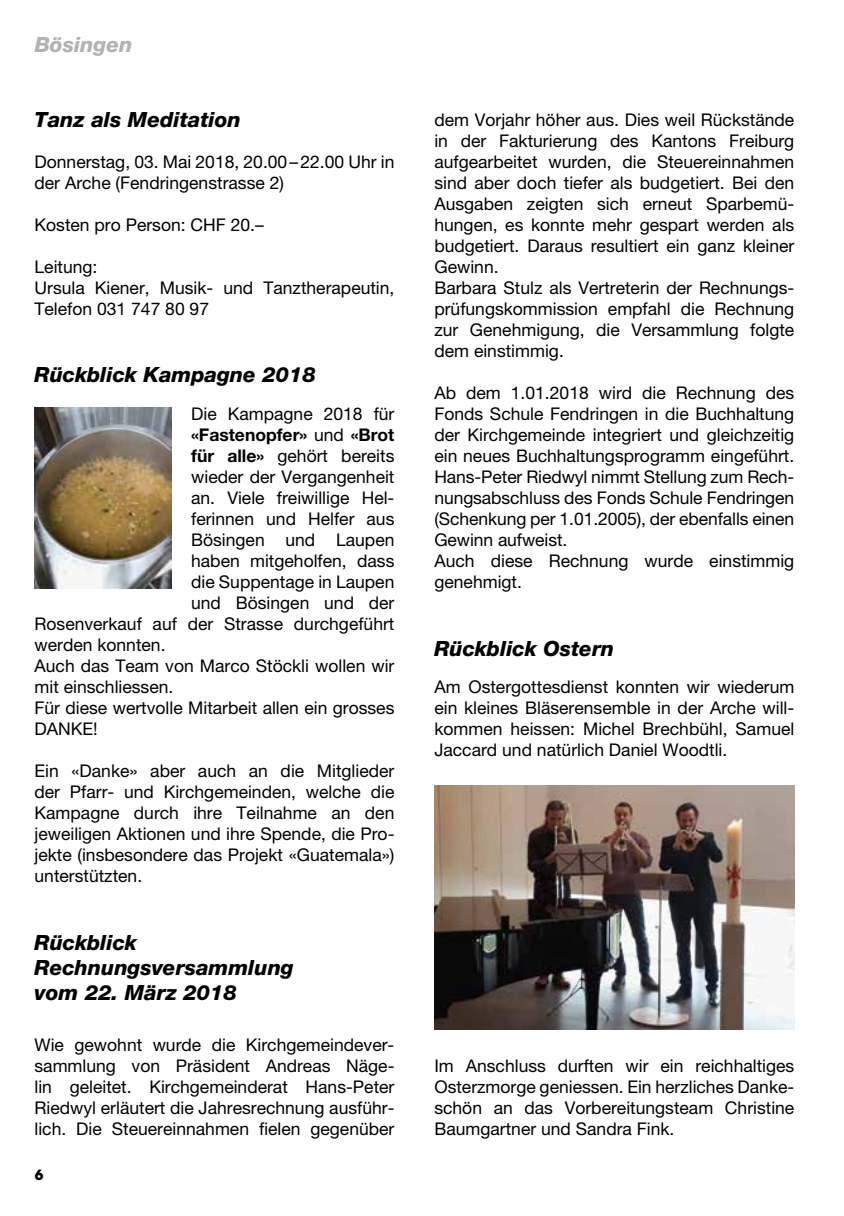
<style>
.page{position:relative;width:844px;height:1216px;background:#fff}
.page>*{position:absolute;margin:0;border:0;box-sizing:border-box;transform-origin:0 0}
.t1{font:italic 800 21px/25.2px "Helvetica Neue LT Std";color:#000}
.t2{font:italic 800 21px "Helvetica Neue LT Std";color:#b3b2b2}
.t3{font:17.5px/21px "Helvetica Neue LT Std";color:#000}
.t4{font:700 17.5px "Helvetica Neue LT Std";color:#000}
.t5{font:700 14px "Avant Garde";color:#000}
.s1{font-weight:400}
.s2{font-weight:700}
</style>
<div class="page">
<img style="left:35px;top:407px;width:136px;height:181px">
<img style="left:434px;top:785px;width:360px;height:244px">
<p class="t2" style="left:35px;top:32px;width:99px">Bösingen</p>
<p class="t1" style="left:35px;top:106px;width:208px">Tanz als Meditation</p>
<p class="t3" style="left:35px;top:151px;width:361px">Donnerstag, 03. Mai 2018, 20.00–22.00 Uhr in der Arche (Fendringenstrasse 2)</p>
<p class="t3" style="left:35px;top:214px;width:231px">Kosten pro Person: CHF 20.–</p>
<p class="t3" style="left:35px;top:256px;width:361px">Leitung:<br>Ursula Kiener, Musik- und Tanztherapeutin,<br>Telefon 031 747 80 97</p>
<p class="t1" style="left:35px;top:362px;width:282px">Rückblick Kampagne 2018</p>
<p class="t3" style="left:191px;top:403px;width:205px">Die Kampagne 2018 für</p>
<p class="t4" style="left:191px;top:424px;width:205px">«Fastenopfer» <span class="s1">und</span> «Brot</p>
<p class="t3" style="left:191px;top:445px;width:205px"><span class="s2">für alle»</span> gehört bereits</p>
<p class="t3" style="left:191px;top:466px;width:205px">wieder der Vergangenheit</p>
<p class="t3" style="left:191px;top:487px;width:205px">an. Viele freiwillige Hel-</p>
<p class="t3" style="left:191px;top:508px;width:205px">ferinnen und Helfer aus</p>
<p class="t3" style="left:191px;top:529px;width:205px">Bösingen und Laupen</p>
<p class="t3" style="left:191px;top:550px;width:205px">haben mitgeholfen, dass</p>
<p class="t3" style="left:191px;top:571px;width:205px">die Suppentage in Laupen</p>
<p class="t3" style="left:191px;top:592px;width:205px">und Bösingen und der</p>
<p class="t3" style="left:35px;top:613px;width:361px">Rosenverkauf auf der Strasse durchgeführt</p>
<p class="t3" style="left:35px;top:634px;width:132px">werden konnten.</p>
<p class="t3" style="left:35px;top:655px;width:361px">Auch das Team von Marco Stöckli wollen wir</p>
<p class="t3" style="left:35px;top:676px;width:140px">mit einschliessen.</p>
<p class="t3" style="left:35px;top:697px;width:361px">Für diese wertvolle Mitarbeit allen ein grosses</p>
<p class="t3" style="left:35px;top:718px;width:65px">DANKE!</p>
<p class="t3" style="left:35px;top:760px;width:361px;text-align:justify">Ein «Danke» aber auch an die Mitglieder der Pfarr- und Kirchgemeinden, welche die Kampagne durch ihre Teilnahme an den jeweiligen Aktionen und ihre Spende, die Pro&shy;jekte (insbesondere das Projekt «Guatemala») unterstützten.</p>
<p class="t1" style="left:35px;top:929px;width:261px">Rückblick<br>Rechnungsversammlung vom 22. März 2018</p>
<p class="t3" style="left:35px;top:1033px;width:361px;text-align:justify">Wie gewohnt wurde die Kirchgemeindever&shy;sammlung von Präsident Andreas Näge&shy;lin geleitet. Kirchgemeinderat Hans-Peter Riedwyl erläutert die Jahresrechnung ausführ&shy;lich. Die Steuereinnahmen fielen gegenüber</p>
<p class="t5" style="left:35px;top:1166px;width:10px">6</p>
<p class="t3" style="left:434px;top:109px;width:361px">dem Vorjahr höher aus. Dies weil Rückstände in der Fakturierung des Kantons Freiburg aufgearbeitet wurden, die Steuereinnahmen sind aber doch tiefer als budgetiert. Bei den Ausgaben zeigten sich erneut Sparbemü&shy;hungen, es konnte mehr gespart werden als budgetiert. Daraus resultiert ein ganz kleiner Gewinn.<br>Barbara Stulz als Vertreterin der Rechnungs&shy;prüfungskommission empfahl die Rechnung zur Genehmigung, die Versammlung folgte dem einstimmig.</p>
<p class="t3" style="left:434px;top:382px;width:361px">Ab dem 1.01.2018 wird die Rechnung des Fonds Schule Fendringen in die Buchhaltung der Kirchgemeinde integriert und gleichzeitig ein neues Buchhaltungsprogramm eingeführt.<br>Hans-Peter Riedwyl nimmt Stellung zum Rech&shy;nungsabschluss des Fonds Schule Fendringen (Schenkung per 1.01.2005), der ebenfalls einen Gewinn aufweist.<br>Auch diese Rechnung wurde einstimmig genehmigt.</p>
<p class="t1" style="left:434px;top:635px;width:181px">Rückblick Ostern</p>
<p class="t3" style="left:434px;top:676px;width:361px;text-align:justify">Am Ostergottesdienst konnten wir wiederum ein kleines Bläserensemble in der Arche will&shy;kommen heissen: Michel Brechbühl, Samuel Jaccard und natürlich Daniel Woodtli.</p>
<p class="t3" style="left:434px;top:1054px;width:361px;text-align:justify">Im Anschluss durften wir ein reichhaltiges Osterzmorge geniessen. Ein herzliches Danke&shy;schön an das Vorbereitungsteam Christine Baumgartner und Sandra Fink.</p>
</div>
